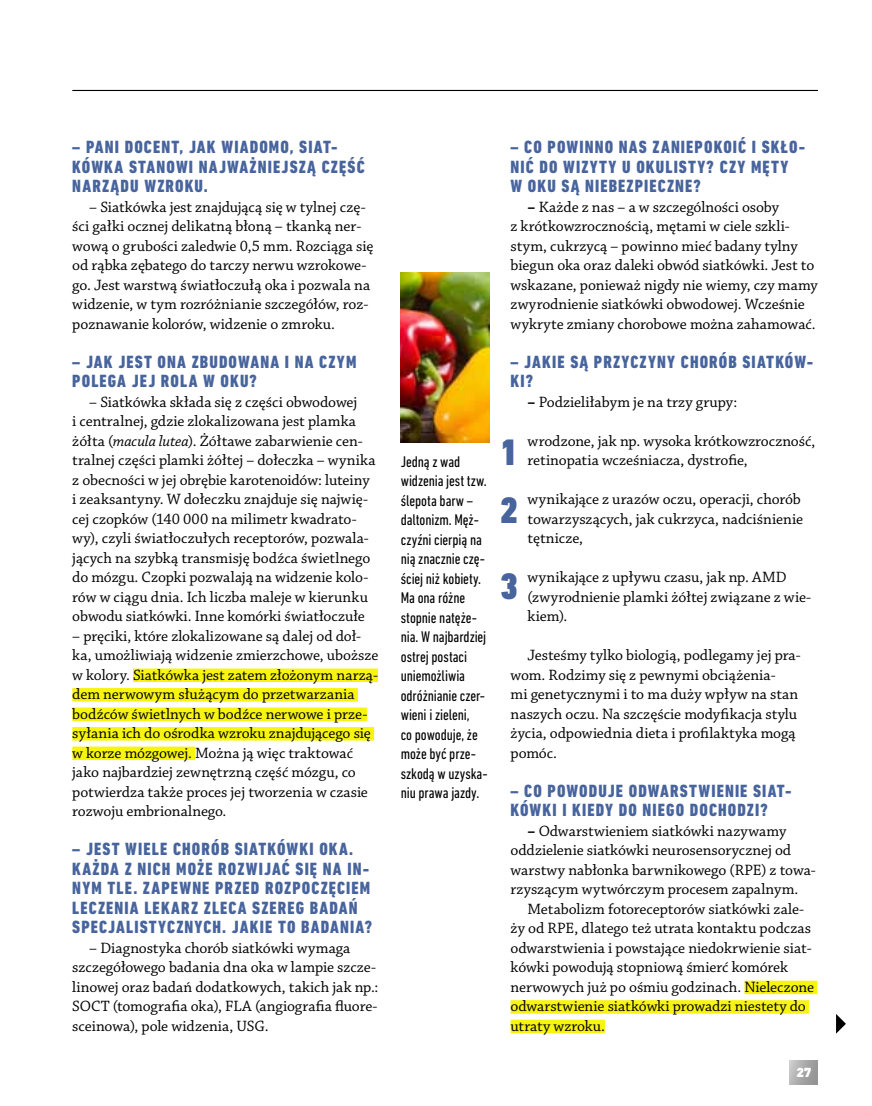
<style>
.page{position:relative;width:872px;height:1106px;background:#fff}
.page>*{position:absolute;margin:0;border:0;box-sizing:border-box;transform-origin:0 0}
.t1{font:900 condensed 37.5px/58.2px "DIN Next LT Pro";color:#48649d}
.t2{font:800 condensed 18px/19.5px "DIN Next LT Pro";letter-spacing:.06em;color:#48649d}
.t3{font:15.75px/19.5px "Chaparral Pro";color:#000}
.t4{font:condensed 15.75px/19.5px "DIN Next LT Pro";letter-spacing:-.005em;color:#000}
.t5{font:900 12px "DIN Next LT Pro";color:#fff}
.s1{font-style:italic}
.s2{font-weight:700}
</style>
<div class="page">
<div style="left:133px;top:668px;width:245px;height:14px;background:#f7f410"></div>
<div style="left:72px;top:688px;width:286px;height:13px;background:#f7f410"></div>
<div style="left:72px;top:707px;width:295px;height:14px;background:#f7f410"></div>
<div style="left:72px;top:727px;width:302px;height:13px;background:#f7f410"></div>
<div style="left:72px;top:746px;width:123px;height:14px;background:#f7f410"></div>
<div style="left:744px;top:980px;width:73px;height:14px;background:#f7f410"></div>
<div style="left:510px;top:1000px;width:299px;height:13px;background:#f7f410"></div>
<div style="left:510px;top:1019px;width:95px;height:14px;background:#f7f410"></div>
<hr style="left:72px;top:90px;width:746px;height:1px;background:#000">
<img style="left:401px;top:273px;width:88px;height:169px">
<svg style="left:836px;top:1014px;width:10px;height:19px"></svg>
<div style="left:790px;top:1060px;width:28px;height:24px;background:linear-gradient(to right,#c1c1c1,#939393)"></div>
<p class="t2" style="left:72px;top:137px;width:294px">– PANI DOCENT, JAK WIADOMO, SIAT-<br>KÓWKA STANOWI NAJWAŻNIEJSZĄ CZĘŚĆ<br>NARZĄDU WZROKU.</p>
<p class="t3" style="left:72px;top:197px;width:302px;text-indent:17px">– Siatkówka jest znajdującą się w tylnej czę&shy;ści gałki ocznej delikatną błoną – tkanką ner&shy;wową o grubości zaledwie 0,5 mm. Rozciąga się od rąbka zębatego do tarczy nerwu wzrokowe&shy;go. Jest warstwą światłoczułą oka i pozwala na widzenie, w tym rozróżnianie szczegółów, roz&shy;poznawanie kolorów, widzenie o zmroku.</p>
<p class="t2" style="left:72px;top:352px;width:286px">– JAK JEST ONA ZBUDOWANA I NA CZYM<br>POLEGA JEJ ROLA W OKU?</p>
<p class="t3" style="left:72px;top:392px;width:305px;text-indent:17px">– Siatkówka składa się z części obwodowej<br>i centralnej, gdzie zlokalizowana jest plamka żółta (<span class="s1">macula lutea</span>). Żółtawe zabarwienie cen&shy;tralnej części plamki żółtej – dołeczka – wynika z obecności w jej obrębie karotenoidów: luteiny i zeaksantyny. W dołeczku znajduje się najwię&shy;cej czopków (140 000 na milimetr kwadrato&shy;wy), czyli światłoczułych receptorów, pozwala&shy;jących na szybką transmisję bodźca świetlnego do mózgu. Czopki pozwalają na widzenie kolo&shy;rów w ciągu dnia. Ich liczba maleje w kierunku obwodu siatkówki. Inne komórki światłoczułe</p>
<p class="t3" style="left:72px;top:626px;width:307px">– pręciki, które zlokalizowane są dalej od doł&shy;ka, umożliwiają widzenie zmierzchowe, uboższe w kolory. Siatkówka jest zatem złożonym narzą&shy;dem nerwowym służącym do przetwarzania bodźców świetlnych w bodźce nerwowe i prze&shy;syłania ich do ośrodka wzroku znajdującego się w korze mózgowej. Można ją więc traktować jako najbardziej zewnętrzną część mózgu, co potwierdza także proces jej tworzenia w czasie rozwoju embrionalnego.</p>
<p class="t2" style="left:72px;top:839px;width:301px">– JEST WIELE CHORÓB SIATKÓWKI OKA.<br>KAŻDA Z NICH MOŻE ROZWIJAĆ SIĘ NA IN-NYM TLE. ZAPEWNE PRZED ROZPOCZĘCIEM LECZENIA LEKARZ ZLECA SZEREG BADAŃ SPECJALISTYCZNYCH. JAKIE TO BADANIA?</p>
<p class="t3" style="left:72px;top:938px;width:308px;text-indent:17px">– Diagnostyka chorób siatkówki wymaga szczegółowego badania dna oka w lampie szcze&shy;linowej oraz badań dodatkowych, takich jak np.:<br>SOCT (tomografia oka), FLA (angiografia fluore&shy;sceinowa), pole widzenia, USG.</p>
<p class="t4" style="left:401px;top:451px;width:88px">Jedną z wad widzenia jest tzw. ślepota barw – daltonizm. Męż&shy;czyźni cierpią na nią znacznie czę&shy;ściej niż kobiety.<br>Ma ona różne stopnie natęże&shy;nia. W najbardziej ostrej postaci uniemożliwia odróżnianie czer&shy;wieni i zieleni,<br>co powoduje, że może być prze&shy;szkodą w uzyska&shy;niu prawa jazdy.</p>
<p class="t2" style="left:510px;top:137px;width:296px">– CO POWINNO NAS ZANIEPOKOIĆ I SKŁO-<br>NIĆ DO WIZYTY U OKULISTY? CZY MĘTY<br>W OKU SĄ NIEBEZPIECZNE?</p>
<p class="t3" style="left:510px;top:197px;width:309px;text-indent:17px"><span class="s2">–</span> Każde z nas – a w szczególności osoby<br>z krótkowzrocznością, mętami w ciele szkli&shy;stym, cukrzycą – powinno mieć badany tylny biegun oka oraz daleki obwód siatkówki. Jest to wskazane, ponieważ nigdy nie wiemy, czy mamy zwyrodnienie siatkówki obwodowej. Wcześnie wykryte zmiany chorobowe można zahamować.</p>
<p class="t2" style="left:510px;top:352px;width:304px">– JAKIE SĄ PRZYCZYNY CHORÓB SIATKÓW-<br>KI?</p>
<p class="t3" style="left:527px;top:392px;width:211px"><span class="s2">–</span> Podzieliłabym je na trzy grupy:</p>
<p class="t3" style="left:527px;top:431px;width:289px">wrodzone, jak np. wysoka krótkowzroczność, retinopatia wcześniacza, dystrofie,</p>
<p class="t3" style="left:527px;top:490px;width:277px">wynikające z urazów oczu, operacji, chorób towarzyszących, jak cukrzyca, nadciśnienie tętnicze,</p>
<p class="t3" style="left:527px;top:568px;width:285px">wynikające z upływu czasu, jak np. AMD (zwyrodnienie plamki żółtej związane z wie&shy;kiem).</p>
<p class="t3" style="left:510px;top:646px;width:292px;text-indent:17px">Jesteśmy tylko biologią, podlegamy jej pra&shy;wom. Rodzimy się z pewnymi obciążenia-<br>mi genetycznymi i to ma duży wpływ na stan naszych oczu. Na szczęście modyfikacja stylu życia, odpowiednia dieta i profilaktyka mogą pomóc.</p>
<p class="t2" style="left:510px;top:781px;width:282px">– CO POWODUJE ODWARSTWIENIE SIAT-<br>KÓWKI I KIEDY DO NIEGO DOCHODZI?</p>
<p class="t3" style="left:510px;top:821px;width:307px;text-indent:17px"><span class="s2">–</span> Odwarstwieniem siatkówki nazywamy oddzielenie siatkówki neurosensorycznej od warstwy nabłonka barwnikowego (RPE) z towa&shy;rzyszącym wytwórczym procesem zapalnym.</p>
<p class="t3" style="left:510px;top:899px;width:305px;text-indent:17px">Metabolizm fotoreceptorów siatkówki zale&shy;ży od RPE, dlatego też utrata kontaktu podczas odwarstwienia i powstające niedokrwienie siat&shy;kówki powodują stopniową śmierć komórek nerwowych już po ośmiu godzinach. Nieleczone odwarstwienie siatkówki prowadzi niestety do utraty wzroku.</p>
<h1 class="t1" style="left:500px;top:423px;width:19px">1<br>2</h1>
<h1 class="t1" style="left:500px;top:557px;width:19px">3</h1>
<p class="t5" style="left:797px;top:1065px;width:15px">27</p>
</div>
